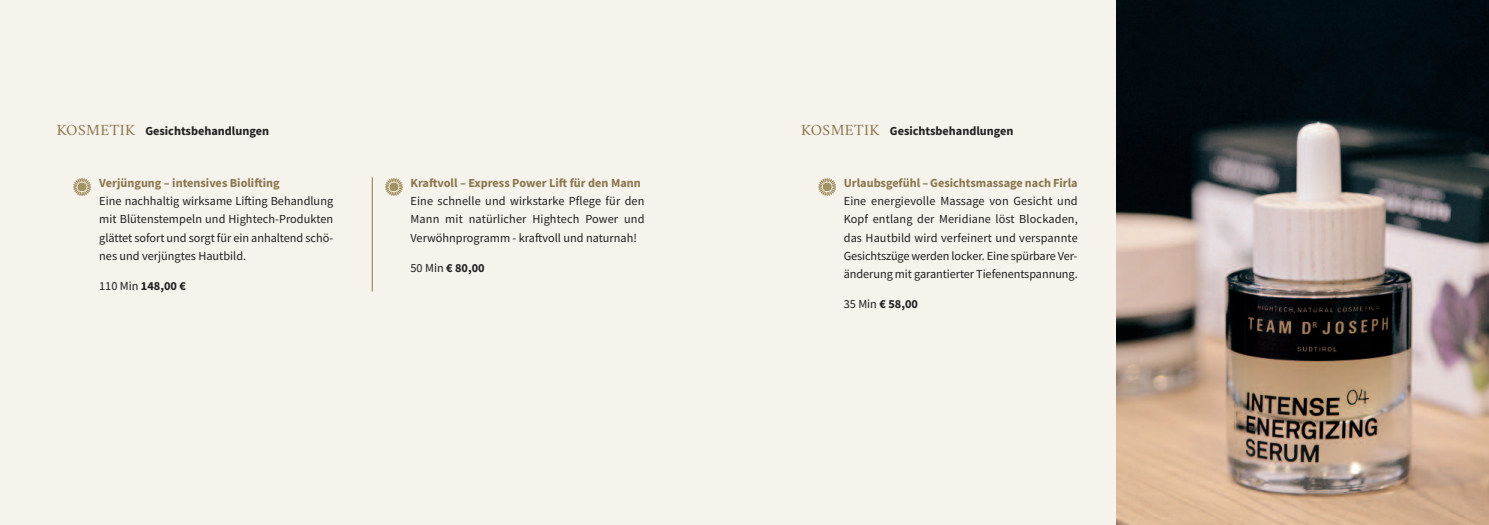
<style>
.page{position:relative;width:1489px;height:525px;background:#fff}
.page>*{position:absolute;margin:0;border:0;box-sizing:border-box;transform-origin:0 0}
.t1{font:12.25px/18.1px "Source Sans Pro";color:#231f20;text-align:justify}
.t2{font:700 12.25px "Source Sans Pro";color:#8a774e}
.t3{font:700 12.25px "Source Sans Pro";color:#231f20}
.s1{font-family:"Amiri";font-weight:400;font-size:15.62px;color:#8a774e}
.s2{font-weight:400}
</style>
<div class="page">
<div style="left:733px;top:0;width:755px;height:524px;background:#f6f2ec"></div>
<svg style="left:818px;top:178px;width:18px;height:18px"></svg>
<img style="left:1116px;top:0;width:372px;height:524px">
<div style="left:0;top:0;width:755px;height:524px;background:#f6f2ec"></div>
<hr style="left:372px;top:177px;width:1px;height:114px;background:#8a774e">
<svg style="left:73px;top:178px;width:18px;height:18px"></svg>
<svg style="left:385px;top:178px;width:18px;height:18px"></svg>
<p class="t3" style="left:57px;top:122px;width:214px"><span class="s1">kOSmEtIk</span> Gesichtsbehandlungen</p>
<p class="t2" style="left:99px;top:175px;width:182px">Verjüngung – intensives Biolifting</p>
<p class="t1" style="left:99px;top:192px;width:235px">Eine nachhaltig wirksame Lifting Behandlung mit Blütenstempeln und Hightech-Produkten glättet sofort und sorgt für ein anhaltend schö&shy;nes und verjüngtes Hautbild.</p>
<p class="t3" style="left:99px;top:278px;width:88px"><span class="s2">110 Min</span> 148,00 €</p>
<p class="t2" style="left:410px;top:175px;width:232px">Kraftvoll – express Power Lift für den mann</p>
<p class="t1" style="left:410px;top:192px;width:235px">Eine schnelle und wirkstarke Pflege für den Mann mit natürlicher Hightech Power und Verwöhnprogramm - kraftvoll und naturnah!</p>
<p class="t3" style="left:410px;top:260px;width:76px"><span class="s2">50 Min</span> € 80,00</p>
<p class="t3" style="left:801px;top:122px;width:214px"><span class="s1">kOSmEtIk</span> Gesichtsbehandlungen</p>
<p class="t2" style="left:843px;top:175px;width:235px">Urlaubsgefühl – Gesichtsmassage nach Firla</p>
<p class="t1" style="left:843px;top:192px;width:235px">Eine energievolle Massage von Gesicht und Kopf entlang der Meridiane löst Blockaden, das Hautbild wird verfeinert und verspannte Gesichtszüge werden locker. Eine spürbare Ver&shy;änderung mit garantierter Tiefenentspannung.</p>
<p class="t3" style="left:843px;top:296px;width:76px"><span class="s2">35 Min</span> € 58,00</p>
</div>
